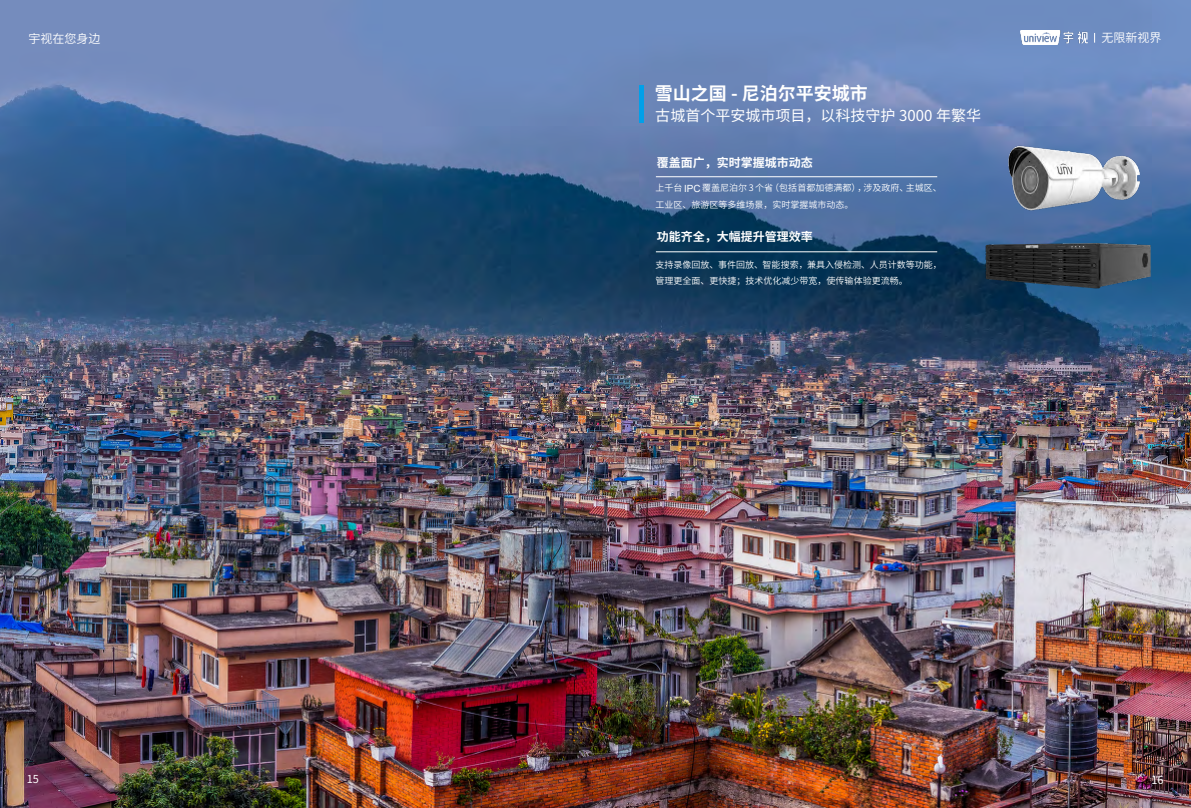
<style>
.page{position:relative;width:1191px;height:808px;background:#fff}
.page>*{position:absolute;margin:0;border:0;box-sizing:border-box;transform-origin:0 0}
.t1{font:700 18px "Source Han Sans CN";color:#fff}
.t2{font:15px "Source Han Sans CN";color:#fff}
.t3{font:700 12px "Source Han Sans CN";color:#fff}
.t4{font:12px "Source Han Sans CN";color:#fff}
.t5{font:11px "Source Han Sans CN";color:#fff}
.t6{font:9px/16.5px "Source Han Sans CN";color:#fff}
.s1{font-family:"Arial";font-size:9.9px}
</style>
<div class="page">
<img style="left:0;top:0;width:1191px;height:808px">
<img style="left:1020px;top:31px;width:67px;height:13px">
<hr style="left:639px;top:85px;width:4px;height:38px;background:#00a0e9">
<hr style="left:656px;top:176px;width:281px;height:1px;background:#fff">
<hr style="left:656px;top:252px;width:281px;height:1px;background:#fff">
<img style="left:950px;top:183px;width:241px;height:132px">
<img style="left:961px;top:98px;width:219px;height:134px">
<h3 class="t4" style="left:29px;top:32px;width:74px">宇视在您身边</h3>
<h3 class="t4" style="left:1101px;top:31px;width:61px">无限新视界</h3>
<h1 class="t1" style="left:655px;top:83px;width:214px">雪山之国 - 尼泊尔平安城市</h1>
<h2 class="t2" style="left:655px;top:107px;width:327px">古城首个平安城市项目，以科技守护 3000 年繁华</h2>
<h3 class="t3" style="left:657px;top:156px;width:157px">覆盖面广，实时掌握城市动态</h3>
<p class="t6" style="left:655px;top:180px;width:288px">上千台 <span class="s1">IPC</span> 覆盖尼泊尔 3 个省（包括首都加德满都），涉及政府、主城区、工业区、旅游区等多维场景，实时掌握城市动态。</p>
<h3 class="t3" style="left:657px;top:230px;width:157px">功能齐全，大幅提升管理效率</h3>
<p class="t6" style="left:655px;top:256px;width:288px">支持录像回放、事件回放、智能搜索，兼具入侵检测、人员计数等功能，管理更全面、更快捷；技术优化减少带宽，使传输体验更流畅。</p>
<p class="t5" style="left:27px;top:773px;width:14px">15</p>
<p class="t5" style="left:1151px;top:774px;width:14px">16</p>
</div>
